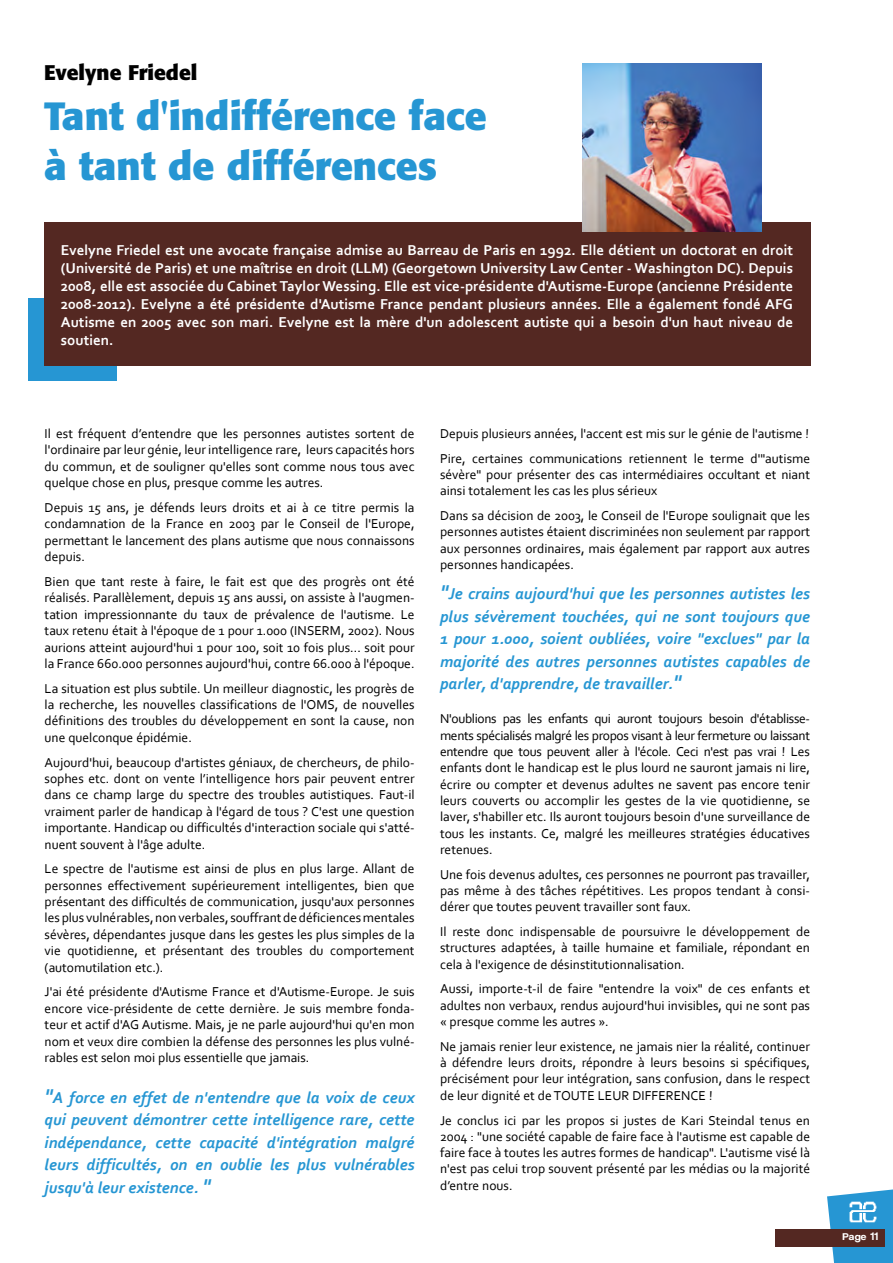
<style>
.page{position:relative;width:893px;height:1263px;background:#fff}
.page>*{position:absolute;margin:0;border:0;box-sizing:border-box;transform-origin:0 0}
.t1{font:700 39px/50.2px "Formata";color:#2696d3}
.t2{font:700 21px "Formata";color:#000}
.t3{font:italic 700 16.5px/22.5px "Corbel";color:#2696d3;text-align:justify}
.t4{font:700 15px/18px "Corbel";color:#fff;text-align:justify}
.t5{font:13.5px/16.4px "Corbel";color:#000;text-align:justify}
.t6{font:9.45px "Coolvetica";color:#fff;scale:1.11 1}
.s1{font-size:21px}
.s2{font-size:10.5px}
</style>
<div class="page">
<div style="left:29px;top:299px;width:88px;height:82px;background:#2696d3"></div>
<svg style="left:827px;top:1189px;width:66px;height:74px;background:#43a2d5"></svg>
<img style="left:848px;top:1199px;width:30px;height:26px">
<div style="left:775px;top:1229px;width:110px;height:17px;background:#542822"></div>
<div style="left:44px;top:222px;width:766px;height:144px;background:#542822"></div>
<img style="left:583px;top:63px;width:178px;height:169px">
<h2 class="t2" style="left:44px;top:59px;width:155px">Evelyne Friedel</h2>
<h1 class="t1" style="left:44px;top:91px;width:444px">Tant d'indifférence face à tant de différences</h1>
<p class="t4" style="left:61px;top:240px;width:734px">Evelyne Friedel est une avocate française admise au Barreau de Paris en 1992. Elle détient un doctorat en droit (Université de Paris) et une maîtrise en droit (LLM) (Georgetown University Law Center - Washington DC). Depuis 2008, elle est associée du Cabinet Taylor Wessing. Elle est vice-présidente d'Autisme-Europe (ancienne Présidente 2008-2012). Evelyne a été présidente d'Autisme France pendant plusieurs années. Elle a également fondé AFG Autisme en 2005 avec son mari. Evelyne est la mère d'un adolescent autiste qui a besoin d'un haut niveau de soutien.</p>
<p class="t5" style="left:45px;top:425px;width:371px">Il est fréquent d’entendre que les personnes autistes sortent de l'ordinaire par leur génie, leur intelligence rare, leurs capacités hors du commun, et de souligner qu'elles sont comme nous tous avec quelque chose en plus, presque comme les autres.</p>
<p class="t5" style="left:45px;top:499px;width:371px">Depuis 15 ans, je défends leurs droits et ai à ce titre permis la condamnation de la France en 2003 par le Conseil de l'Europe, permettant le lancement des plans autisme que nous connaissons depuis.</p>
<p class="t5" style="left:45px;top:573px;width:371px">Bien que tant reste à faire, le fait est que des progrès ont été réalisés. Parallèlement, depuis 15 ans aussi, on assiste à l'augmen&shy;tation impressionnante du taux de prévalence de l'autisme. Le taux retenu était à l'époque de 1 pour 1.000 (INSERM, 2002). Nous aurions atteint aujourd'hui 1 pour 100, soit 10 fois plus... soit pour la France 660.000 personnes aujourd'hui, contre 66.000 à l'époque.</p>
<p class="t5" style="left:45px;top:680px;width:371px">La situation est plus subtile. Un meilleur diagnostic, les progrès de la recherche, les nouvelles classifications de l'OMS, de nouvelles définitions des troubles du développement en sont la cause, non une quelconque épidémie.</p>
<p class="t5" style="left:45px;top:754px;width:371px">Aujourd'hui, beaucoup d'artistes géniaux, de chercheurs, de philo&shy;sophes etc. dont on vente l’intelligence hors pair peuvent entrer dans ce champ large du spectre des troubles autistiques. Faut-il vraiment parler de handicap à l'égard de tous ? C'est une question importante. Handicap ou difficultés d'interaction sociale qui s'atté&shy;nuent souvent à l'âge adulte.</p>
<p class="t5" style="left:45px;top:860px;width:371px">Le spectre de l'autisme est ainsi de plus en plus large. Allant de personnes effectivement supérieurement intelligentes, bien que présentant des difficultés de communication, jusqu'aux personnes les plus vulnérables, non verbales, souffrant de déficiences mentales sévères, dépendantes jusque dans les gestes les plus simples de la vie quotidienne, et présentant des troubles du comportement (automutilation etc.).</p>
<p class="t5" style="left:45px;top:983px;width:371px">J'ai été présidente d'Autisme France et d'Autisme-Europe. Je suis encore vice-présidente de cette dernière. Je suis membre fonda&shy;teur et actif d'AG Autisme. Mais, je ne parle aujourd'hui qu'en mon nom et veux dire combien la défense des personnes les plus vulné&shy;rables est selon moi plus essentielle que jamais.</p>
<p class="t3" style="left:45px;top:1086px;width:371px"><span class="s1">"</span>A force en effet de n'entendre que la voix de ceux qui peuvent démontrer cette intelligence rare, cette indépendance, cette capacité d'intégration malgré leurs difficultés, on en oublie les plus vulnérables jusqu'à leur existence. <span class="s1">"</span></p>
<p class="t5" style="left:440px;top:421px;width:371px;line-height:24.8px">Depuis plusieurs années, l'accent est mis sur le génie de l'autisme !<br>Pire, certaines communications retiennent le terme d'"autisme</p>
<p class="t5" style="left:440px;top:466px;width:371px">sévère" pour présenter des cas intermédiaires occultant et niant ainsi totalement les cas les plus sérieux</p>
<p class="t5" style="left:440px;top:507px;width:371px">Dans sa décision de 2003, le Conseil de l'Europe soulignait que les personnes autistes étaient discriminées non seulement par rapport aux personnes ordinaires, mais également par rapport aux autres personnes handicapées.</p>
<p class="t3" style="left:440px;top:582px;width:371px"><span class="s1">"</span>Je crains aujourd'hui que les personnes autistes les plus sévèrement touchées, qui ne sont toujours que 1 pour 1.000, soient oubliées, voire "exclues" par la majorité des autres personnes autistes capables de parler, d'apprendre, de travailler.<span class="s1">"</span></p>
<p class="t5" style="left:440px;top:710px;width:371px">N'oublions pas les enfants qui auront toujours besoin d'établisse&shy;ments spécialisés malgré les propos visant à leur fermeture ou laissant entendre que tous peuvent aller à l'école. Ceci n'est pas vrai ! Les enfants dont le handicap est le plus lourd ne sauront jamais ni lire, écrire ou compter et devenus adultes ne savent pas encore tenir leurs couverts ou accomplir les gestes de la vie quotidienne, se laver, s'habiller etc. Ils auront toujours besoin d'une surveillance de tous les instants. Ce, malgré les meilleures stratégies éducatives retenues.</p>
<p class="t5" style="left:440px;top:866px;width:371px">Une fois devenus adultes, ces personnes ne pourront pas travailler, pas même à des tâches répétitives. Les propos tendant à consi&shy;dérer que toutes peuvent travailler sont faux.</p>
<p class="t5" style="left:440px;top:923px;width:371px">Il reste donc indispensable de poursuivre le développement de structures adaptées, à taille humaine et familiale, répondant en cela à l'exigence de désinstitutionnalisation.</p>
<p class="t5" style="left:440px;top:980px;width:371px">Aussi, importe-t-il de faire "entendre la voix" de ces enfants et adultes non verbaux, rendus aujourd'hui invisibles, qui ne sont pas « presque comme les autres ».</p>
<p class="t5" style="left:440px;top:1038px;width:371px">Ne jamais renier leur existence, ne jamais nier la réalité, continuer à défendre leurs droits, répondre à leurs besoins si spécifiques, précisément pour leur intégration, sans confusion, dans le respect de leur dignité et de TOUTE LEUR DIFFERENCE !</p>
<p class="t5" style="left:440px;top:1111px;width:371px">Je conclus ici par les propos si justes de Kari Steindal tenus en 2004 : "une société capable de faire face à l'autisme est capable de faire face à toutes les autres formes de handicap". L'autisme visé là n'est pas celui trop souvent présenté par les médias ou la majorité d’entre nous.</p>
<p class="t6" style="left:843px;top:1232px;width:33px">Page <span class="s2">11</span></p>
</div>
